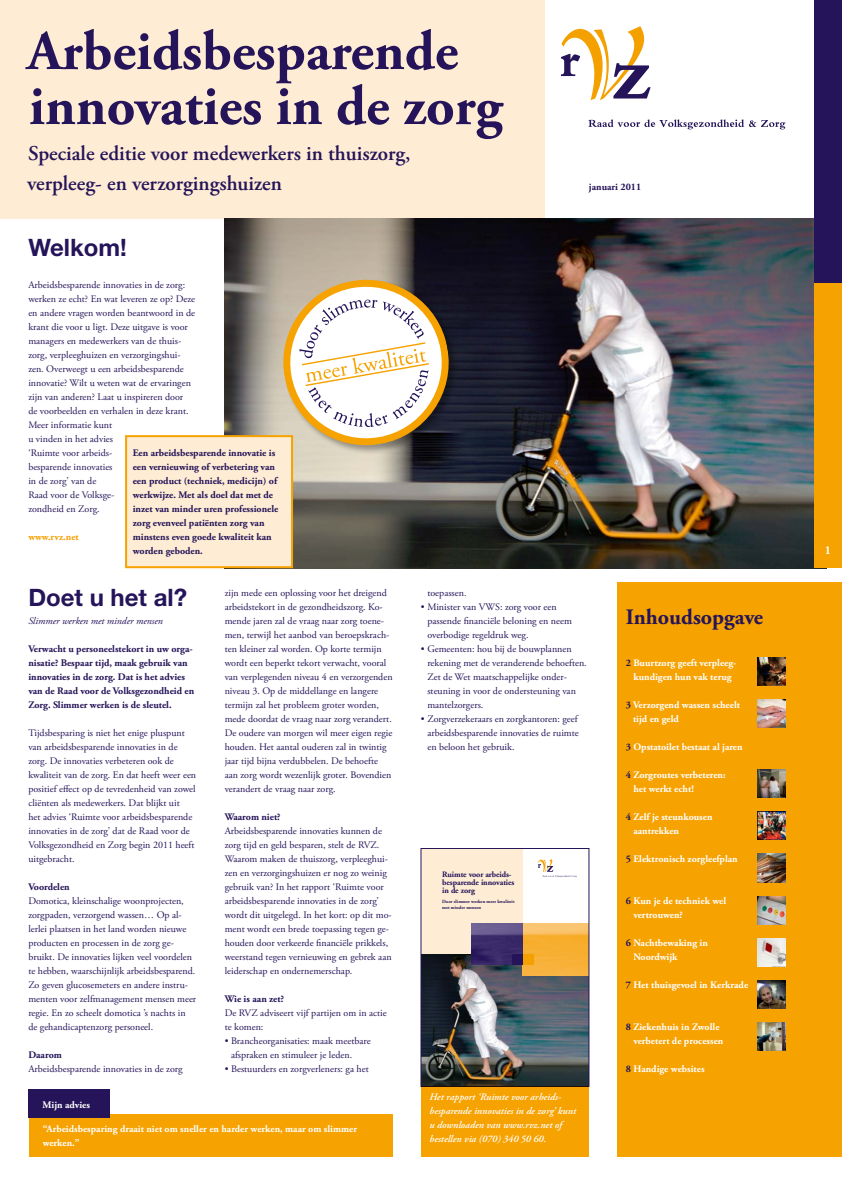
<style>
.page{position:relative;width:842px;height:1191px;background:#fff}
.page>*{position:absolute;margin:0;border:0;box-sizing:border-box;transform-origin:0 0}
.subkopjes{font:700 56px "Adobe Garamond Pro";color:#251459}
.koppen{font:700 24px "Helvetica Neue";color:#251459}
.subkopjes-2{font:700 22px "Adobe Garamond Pro";color:#251459}
.subkopjes-3{font:600 21px "Adobe Garamond Pro";color:#251459}
.t1{font:700 12px "Adobe Garamond Pro";color:#fff}
.platte_tekst{font:10px/14px "Adobe Garamond Pro";color:#251459}
.subkopjes-4{font:700 10px/14px "Adobe Garamond Pro";color:#251459}
.subkopjes-5{font:700 10px/14px "Adobe Garamond Pro";color:#fff}
.t2{font:italic 600 10px/14px "Adobe Garamond Pro";color:#fff}
.platte_tekst-2{font:italic 10px "Adobe Garamond Pro";color:#251459}
.platte_tekst-3{font:700 10px "Adobe Garamond Pro";color:#f6a200}
.t3{font:700 8.2px/8.2px "Adobe Garamond";letter-spacing:-.01em;color:#251459}
.t4{font:700 4.8px/6.2px "Adobe Garamond";color:#251459}
.s1{color:#251459}
</style>
<div class="page">
<div style="left:0;top:0;width:545px;height:218px;background:#feedd4"></div>
<div style="left:617px;top:582px;width:225px;height:574px;background:#f6a200"></div>
<img style="left:225px;top:218px;width:589px;height:350px">
<svg style="left:561px;top:26px;width:90px;height:74px"></svg>
<svg style="left:588px;top:119px;width:197px;height:10px"></svg>
<div style="left:126px;top:436px;width:166px;height:131px;background:#feedd4"></div>
<div style="left:125px;top:435px;width:168px;height:133px;border:2px solid #f6a200"></div>
<div style="left:421px;top:848px;width:102px;height:118px;background:#feedd4"></div>
<img style="left:423px;top:954px;width:164px;height:130px">
<img style="left:523px;top:923px;width:64px;height:52px">
<img style="left:471px;top:923px;width:52px;height:41px">
<svg style="left:538px;top:859px;width:39px;height:18px"></svg>
<div style="left:523px;top:954px;width:10px;height:10px;background:#f4a100"></div>
<div style="left:512px;top:954px;width:11px;height:10px;background:#251459"></div>
<div style="left:421px;top:848px;width:168px;height:238px;border:1px solid #251459"></div>
<div style="left:421px;top:1086px;width:168px;height:70px;background:#f6a200"></div>
<img style="left:757px;top:657px;width:28px;height:28px">
<img style="left:757px;top:699px;width:28px;height:28px">
<img style="left:757px;top:769px;width:28px;height:28px">
<img style="left:757px;top:811px;width:28px;height:28px">
<img style="left:757px;top:854px;width:28px;height:28px">
<img style="left:757px;top:896px;width:28px;height:28px">
<img style="left:757px;top:938px;width:28px;height:28px">
<img style="left:757px;top:980px;width:28px;height:28px">
<img style="left:757px;top:1022px;width:28px;height:28px">
<div style="left:282px;top:278px;width:176px;height:176px;background:#000;opacity:.35"></div>
<svg style="left:272px;top:269px;width:180px;height:187px"></svg>
<div style="left:29px;top:1114px;width:363px;height:42px;background:#f6a200"></div>
<div style="left:28px;top:1089px;width:81px;height:28px;background:#251459"></div>
<div style="left:814px;top:0;width:28px;height:283px;background:#251459"></div>
<div style="left:814px;top:283px;width:28px;height:285px;background:#f6a200"></div>
<p class="subkopjes" style="left:27px;top:19px;width:433px">Arbeidsbesparende</p>
<p class="subkopjes" style="left:29px;top:74px;width:475px">innovaties in de zorg</p>
<p class="subkopjes-3" style="left:28px;top:141px;width:384px">Speciale editie voor medewerkers in thuiszorg,</p>
<p class="subkopjes-3" style="left:27px;top:171px;width:256px">verpleeg- en verzorgingshuizen</p>
<p class="koppen" style="left:28px;top:232px;width:100px">Welkom!</p>
<p class="platte_tekst" style="left:28px;top:278px;width:168px">Arbeidsbesparende innovaties in de zorg: werken ze echt? En wat leveren ze op? Deze en andere vragen worden beantwoord in de krant die voor u ligt. Deze uitgave is voor managers en medewerkers van de thuis&shy;zorg, verpleeghuizen en verzorgingshui&shy;zen. Overweegt u een arbeidsbesparende innovatie? Wilt u weten wat de ervaringen zijn van anderen? Laat u inspireren door<br>de voorbeelden en verhalen in deze krant.<br>Meer informatie kunt<br>u vinden in het advies<br>‘Ruimte voor arbeids-<br>besparende innovaties<br>in de zorg’ van de<br>Raad voor de Volksge-<br>zondheid en Zorg.</p>
<p class="platte_tekst-3" style="left:28px;top:531px;width:52px">www.rvz.net</p>
<p class="subkopjes-4" style="left:133px;top:446px;width:147px">Een arbeidsbesparende innovatie is een vernieuwing of verbetering van een product (techniek, medicijn) of werkwijze. Met als doel dat met de inzet van minder uren professionele zorg evenveel patiënten zorg van minstens even goede kwaliteit kan worden geboden.</p>
<p class="subkopjes-4" style="left:589px;top:180px;width:54px">januari 2011</p>
<p class="koppen" style="left:28px;top:582px;width:160px">Doet u het al?</p>
<p class="platte_tekst-2" style="left:28px;top:615px;width:136px">Slimmer werken met minder mensen</p>
<p class="subkopjes-4" style="left:28px;top:642px;width:167px">Verwacht u personeelstekort in uw orga&shy;nisatie? Bespaar tijd, maak gebruik van innovaties in de zorg. Dat is het advies van de Raad voor de Volksgezondheid en Zorg. Slimmer werken is de sleutel.</p>
<p class="platte_tekst" style="left:28px;top:726px;width:169px">Tijdsbesparing is niet het enige pluspunt van arbeidsbesparende innovaties in de zorg. De innovaties verbeteren ook de kwaliteit van de zorg. En dat heeft weer een positief effect op de tevredenheid van zowel cliënten als medewerkers. Dat blijkt uit<br>het advies ‘Ruimte voor arbeidsbesparende innovaties in de zorg’ dat de Raad voor de Volksgezondheid en Zorg begin 2011 heeft uitgebracht.</p>
<p class="subkopjes-4" style="left:28px;top:880px;width:43px">Voordelen</p>
<p class="platte_tekst" style="left:28px;top:894px;width:169px">Domotica, kleinschalige woonprojecten, zorgpaden, verzorgend wassen… Op al&shy;lerlei plaatsen in het land worden nieuwe producten en processen in de zorg ge&shy;bruikt. De innovaties lijken veel voordelen te hebben, waarschijnlijk arbeidsbesparend.<br>Zo geven glucosemeters en andere instru&shy;menten voor zelfmanagement mensen meer regie. En zo scheelt domotica ’s nachts in de gehandicaptenzorg personeel.</p>
<p class="subkopjes-4" style="left:28px;top:1048px;width:35px">Daarom</p>
<p class="platte_tekst" style="left:28px;top:1062px;width:156px">Arbeidsbesparende innovaties in de zorg</p>
<p class="subkopjes-5" style="left:43px;top:1097px;width:49px">Mijn advies</p>
<p class="platte_tekst" style="left:225px;top:586px;width:169px">zijn mede een oplossing voor het dreigend arbeidstekort in de gezondheidszorg. Ko&shy;mende jaren zal de vraag naar zorg toene&shy;men, terwijl het aanbod van beroepskrach&shy;ten kleiner zal worden. Op korte termijn wordt een beperkt tekort verwacht, vooral van verplegenden niveau 4 en verzorgenden niveau 3. Op de middellange en langere termijn zal het probleem groter worden, mede doordat de vraag naar zorg verandert.<br>De oudere van morgen wil meer eigen regie houden. Het aantal ouderen zal in twintig jaar tijd bijna verdubbelen. De behoefte aan zorg wordt wezenlijk groter. Bovendien verandert de vraag naar zorg.</p>
<p class="subkopjes-4" style="left:225px;top:810px;width:57px">Waarom niet?</p>
<p class="platte_tekst" style="left:225px;top:824px;width:169px">Arbeidsbesparende innovaties kunnen de zorg tijd en geld besparen, stelt de RVZ.<br>Waarom maken de thuiszorg, verpleeghui&shy;zen en verzorgingshuizen er nog zo weinig gebruik van? In het rapport ‘Ruimte voor arbeidsbesparende innovaties in de zorg’ wordt dit uitgelegd. In het kort: op dit mo&shy;ment wordt een brede toepassing tegen ge&shy;houden door verkeerde financiële prikkels, weerstand tegen vernieuwing en gebrek aan leiderschap en ondernemerschap.</p>
<p class="subkopjes-4" style="left:225px;top:992px;width:61px">Wie is aan zet?</p>
<p class="platte_tekst" style="left:225px;top:1006px;width:164px">De RVZ adviseert vijf partijen om in actie te komen:</p>
<p class="platte_tekst" style="left:231px;top:1034px;width:141px;text-indent:-6px">• Brancheorganisaties: maak meetbare afspraken en stimuleer je leden.</p>
<p class="platte_tekst" style="left:225px;top:1062px;width:146px">• Bestuurders en zorgverleners: ga het</p>
<p class="subkopjes-5" style="left:43px;top:1122px;width:316px">“Arbeidsbesparing draait niet om sneller en harder werken, maar om slimmer werken.”</p>
<p class="platte_tekst" style="left:427px;top:586px;width:41px">toepassen.</p>
<p class="platte_tekst" style="left:427px;top:600px;width:146px;text-indent:-6px">• Minister van VWS: zorg voor een passende financiële beloning en neem overbodige regeldruk weg.</p>
<p class="platte_tekst" style="left:427px;top:642px;width:161px;text-indent:-6px">• Gemeenten: hou bij de bouwplannen rekening met de veranderende behoeften.<br>Zet de Wet maatschappelijke onder&shy;steuning in voor de ondersteuning van mantelzorgers.</p>
<p class="platte_tekst" style="left:427px;top:712px;width:153px;text-align:justify;text-indent:-6px">• Zorgverzekeraars en zorgkantoren: geef arbeidsbesparende innovaties de ruimte en beloon het gebruik.</p>
<p class="t3" style="left:442px;top:870px;width:74px">Ruimte voor arbeids&shy;besparende innovaties in de zorg</p>
<p class="t4" style="left:442px;top:898px;width:74px">Door slimmer werken meer kwaliteit met minder mensen</p>
<p class="t2" style="left:429px;top:1090px;width:148px">Het rapport ‘Ruimte voor arbeids&shy;besparende innovaties in de zorg’ kunt u downloaden van www.rvz.net of bestellen via (070) 340 50 60.</p>
<p class="subkopjes-2" style="left:626px;top:604px;width:139px">Inhoudsopgave</p>
<p class="subkopjes-5" style="left:626px;top:656px;width:112px;text-align:center"><span class="s1">2</span> Buurtzorg geeft verpleeg&shy;kundigen hun vak terug</p>
<p class="subkopjes-5" style="left:633px;top:698px;width:108px;text-indent:-7px"><span class="s1">3</span> Verzorgend wassen scheelt tijd en geld</p>
<p class="subkopjes-5" style="left:626px;top:740px;width:118px"><span class="s1">3</span> Opstatoilet bestaat al jaren</p>
<p class="subkopjes-5" style="left:633px;top:768px;width:94px;text-indent:-8px"><span class="s1">4</span> Zorgroutes verbeteren: het werkt echt!</p>
<p class="subkopjes-5" style="left:633px;top:810px;width:81px;text-indent:-8px"><span class="s1">4</span> Zelf je steunkousen aantrekken</p>
<p class="subkopjes-5" style="left:626px;top:852px;width:113px"><span class="s1">5</span> Elektronisch zorgleefplan</p>
<p class="subkopjes-5" style="left:633px;top:894px;width:94px;text-indent:-8px"><span class="s1">6</span> Kun je de techniek wel vertrouwen?</p>
<p class="subkopjes-5" style="left:633px;top:936px;width:76px;text-indent:-8px"><span class="s1">6</span> Nachtbewaking in<br>Noordwijk</p>
<p class="subkopjes-5" style="left:626px;top:978px;width:124px"><span class="s1">7</span> Het thuisgevoel in Kerkrade</p>
<p class="subkopjes-5" style="left:633px;top:1020px;width:91px;text-indent:-8px"><span class="s1">8</span> Ziekenhuis in Zwolle verbetert de processen</p>
<p class="subkopjes-5" style="left:626px;top:1062px;width:80px"><span class="s1">8</span> Handige websites</p>
<p class="t1" style="left:825px;top:543px;width:8px">1</p>
</div>
